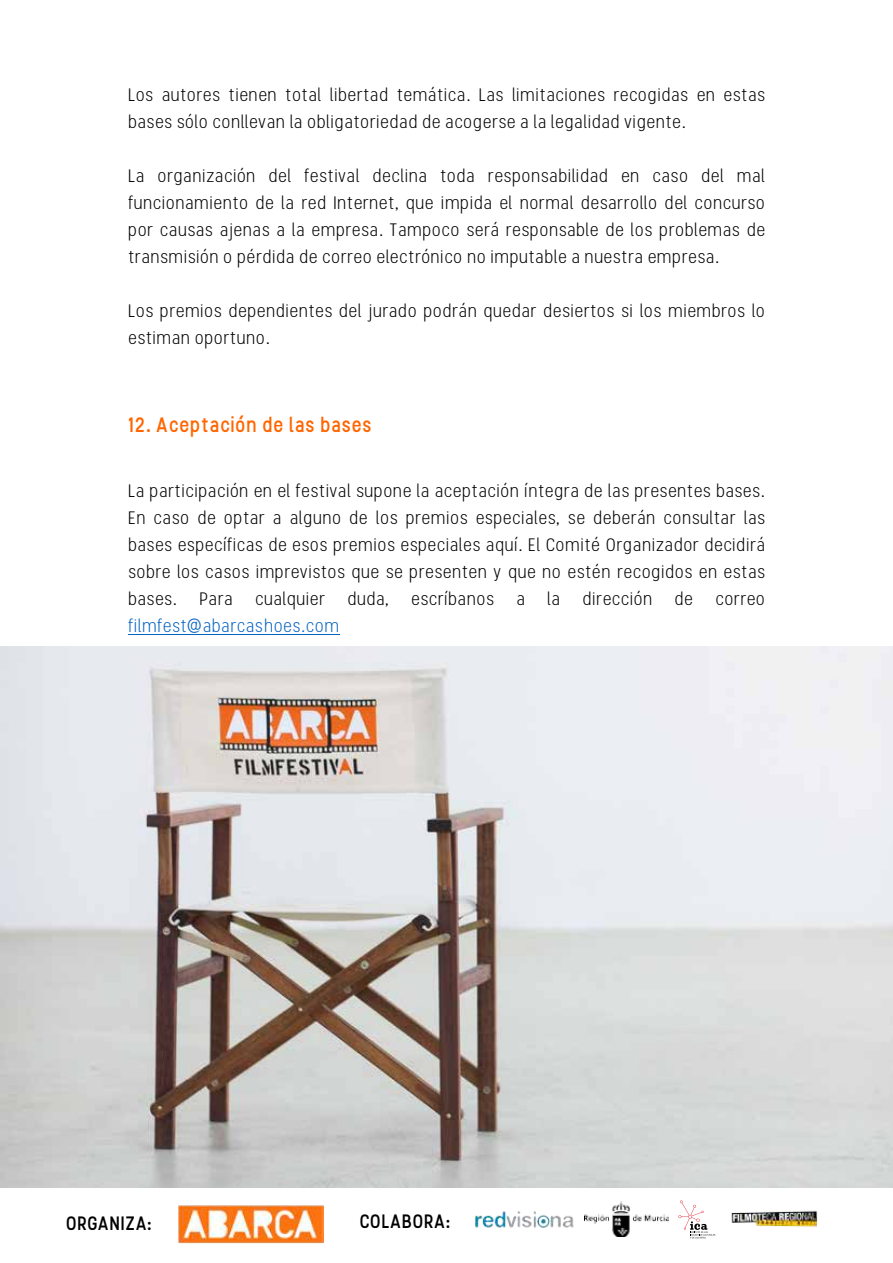
<style>
.page{position:relative;width:893px;height:1263px;background:#fff}
.page>*{position:absolute;margin:0;border:0;box-sizing:border-box;transform-origin:0 0}
.t1{font:500 20.85px "Stellar";letter-spacing:.005em;color:#f60}
.t2{font:500 19.35px "Stellar";color:#000}
.t3{font:300 18px/27px "Stellar";color:#000}
.t4{font:300 18px "Stellar";color:#0563c1}
</style>
<div class="page">
<img style="left:0;top:647px;width:893px;height:540px">
<img style="left:178px;top:1205px;width:146px;height:38px">
<svg style="left:678px;top:1200px;width:37px;height:38px"></svg>
<img style="left:731px;top:1210px;width:87px;height:17px">
<img style="left:475px;top:1211px;width:99px;height:17px">
<img style="left:585px;top:1202px;width:84px;height:35px">
<hr style="left:128px;top:634px;width:212px;height:1px;background:#0563c1">
<p class="t3" style="left:128px;top:81px;width:639px">Los autores tienen total libertad temática. Las limitaciones recogidas en estas bases sólo conllevan la obligatoriedad de acogerse a la legalidad vigente.</p>
<p class="t3" style="left:128px;top:162px;width:639px;text-align:justify">La organización del festival declina toda responsabilidad en caso del mal funcionamiento de la red Internet, que impida el normal desarrollo del concurso por causas ajenas a la empresa. Tampoco será responsable de los problemas de transmisión o pérdida de correo electrónico no imputable a nuestra empresa.</p>
<p class="t3" style="left:128px;top:297px;width:639px">Los premios dependientes del jurado podrán quedar desiertos si los miembros lo estiman oportuno.</p>
<p class="t1" style="left:128px;top:412px;width:246px">12. Aceptación de las bases</p>
<p class="t3" style="left:128px;top:477px;width:639px;text-align:justify">La participación en el festival supone la aceptación íntegra de las presentes bases.<br>En caso de optar a alguno de los premios especiales, se deberán consultar las bases específicas de esos premios especiales aquí. El Comité Organizador decidirá sobre los casos imprevistos que se presenten y que no estén recogidos en estas bases. Para cualquier duda, escríbanos a la dirección de correo</p>
<p class="t4" style="left:128px;top:615px;width:213px">filmfest@abarcashoes.com</p>
<p class="t2" style="left:66px;top:1211px;width:88px">ORGANIZA:</p>
<p class="t2" style="left:360px;top:1210px;width:93px">COLABORA:</p>
</div>
